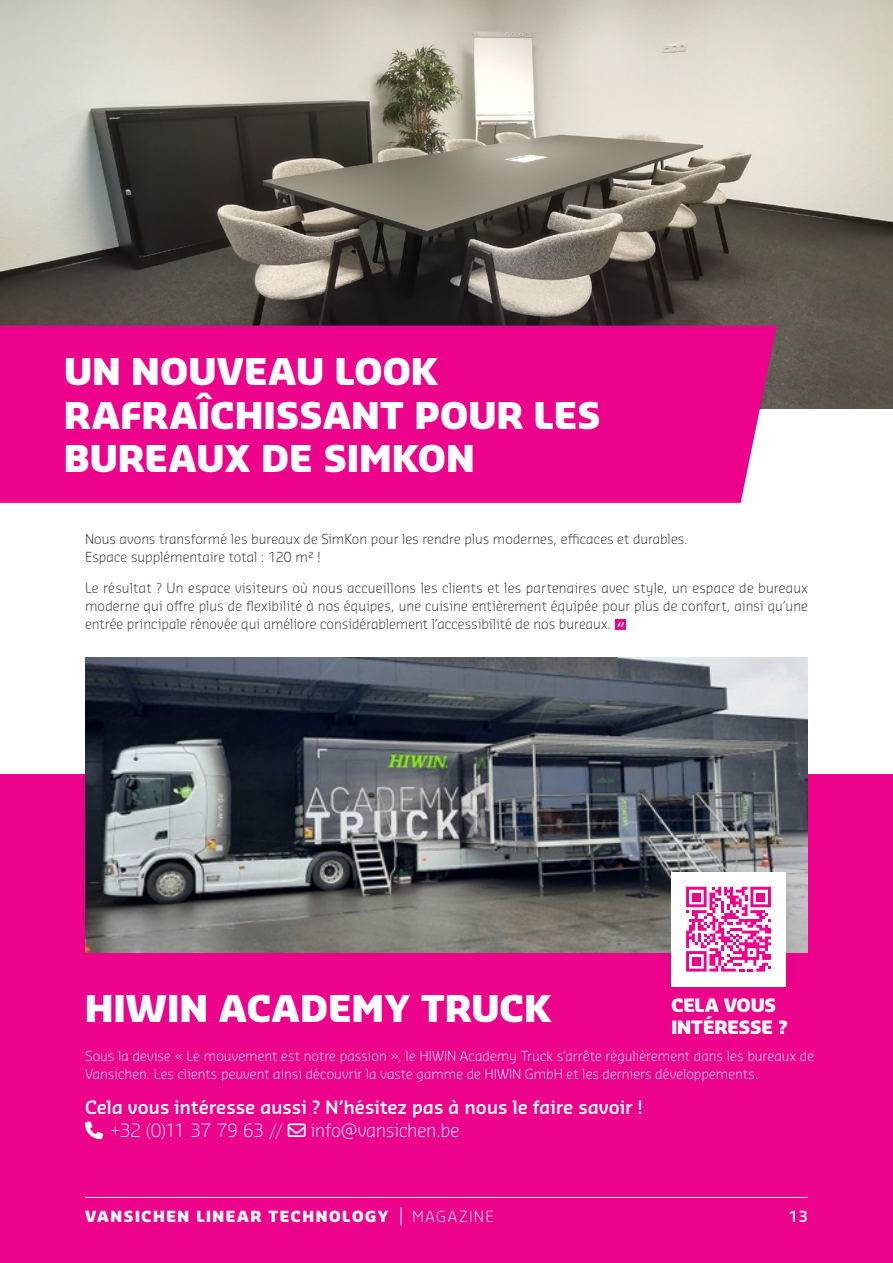
<style>
.page{position:relative;width:893px;height:1263px;background:#fff}
.page>*{position:absolute;margin:0;border:0;box-sizing:border-box;transform-origin:0 0}
.t1{font:900 36px/43.2px "Sansa Pro";letter-spacing:.015em;color:#fff}
.t2{font:600 18px/22.5px "Sansa Pro";letter-spacing:-.005em;color:#fff}
.t3{font:900 18px/21.6px "Sansa Pro";letter-spacing:-.005em;color:#fff}
.t4{font:900 15px "Sansa Pro";letter-spacing:.105em;color:#fff}
.t5{font:600 15px "Sansa Pro";color:#fff}
.t6{font:300 13.5px/18px "Sansa Pro";letter-spacing:.005em;color:#231f20}
.t7{font:300 13.5px/18px "Sansa Pro";letter-spacing:.005em;color:#fff}
.s1{font-weight:300}
.s2{font-weight:600;font-size:18px}
</style>
<div class="page">
<div style="left:0;top:774px;width:893px;height:489px;background:#ed028c"></div>
<img style="left:0;top:0;width:893px;height:408px">
<img style="left:86px;top:657px;width:722px;height:295px">
<div style="left:615px;top:619px;width:11px;height:11px;background:#ed028c"></div>
<svg style="left:617px;top:622px;width:7px;height:5px"></svg>
<div style="left:0;top:326px;width:777px;height:177px;background:#ed028c"></div>
<hr style="left:85px;top:1197px;width:723px;height:1px;background:#fff">
<div style="left:657px;top:857px;width:143px;height:144px;background:#231f20;opacity:.1"></div>
<div style="left:671px;top:872px;width:115px;height:114px;background:#fff"></div>
<svg style="left:686px;top:887px;width:85px;height:84px"></svg>
<h1 class="t1" style="left:64px;top:349px;width:538px">UN NOUVEAU LOOK<br>RAFRAÎCHISSANT POUR LES<br>BUREAUX DE SIMKON</h1>
<p class="t6" style="left:85px;top:530px;width:604px">Nous avons transformé les bureaux de SimKon pour les rendre plus modernes, efficaces et durables.<br>Espace supplémentaire total : 120 m² !</p>
<p class="t6" style="left:85px;top:578px;width:724px;text-align:justify">Le résultat ? Un espace visiteurs où nous accueillons les clients et les partenaires avec style, un espace de bureaux moderne qui offre plus de flexibilité à nos équipes, une cuisine entièrement équipée pour plus de confort, ainsi qu’une entrée principale rénovée qui améliore considérablement l’accessibilité de nos bureaux.</p>
<h1 class="t1" style="left:85px;top:985px;width:468px">HIWIN ACADEMY TRUCK</h1>
<h2 class="t3" style="left:671px;top:994px;width:117px">CELA VOUS<br>INTÉRESSE ?</h2>
<p class="t7" style="left:85px;top:1046px;width:731px">Sous la devise « Le mouvement est notre passion », le HIWIN Academy Truck s’arrête régulièrement dans les bureaux de<br>Vansichen. Les clients peuvent ainsi découvrir la vaste gamme de HIWIN GmbH et les derniers développements.</p>
<h2 class="t2" style="left:110px;top:1095px;width:534px;text-indent:-25px">Cela vous intéresse aussi ? N’hésitez pas à nous le faire savoir ! <span class="s1">+32 (0)11 37 79 63 //</span> → <span class="s1">info@vansichen.be</span></h2>
<p class="t4" style="left:85px;top:1207px;width:410px">VANSICHEN LINEAR TECHNOLOGY <span class="s2">|</span> <span class="s1">MAGAZINE</span></p>
<p class="t5" style="left:789px;top:1207px;width:20px">13</p>
</div>
